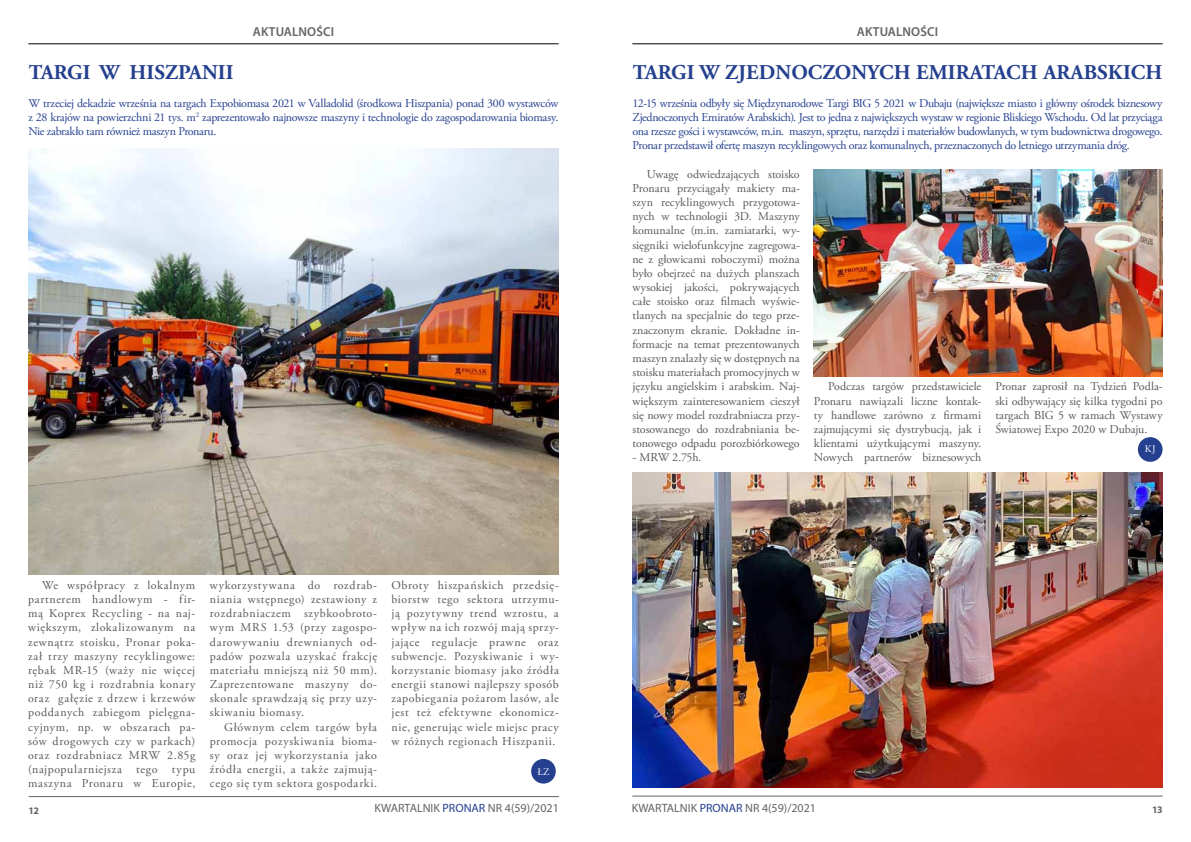
<style>
.page{position:relative;width:1191px;height:842px;background:#fff}
.page>*{position:absolute;margin:0;border:0;box-sizing:border-box;transform-origin:0 0}
.t1{font:700 21px "Adobe Garamond Pro";letter-spacing:.005em;color:#25408f}
.t2{font:600 13px "Myriad Pro";color:#636466}
.t3{font:12px/14.2px "Adobe Garamond Pro";letter-spacing:.04em;color:#58595b;text-align:justify}
.t4{font:12px/14.2px "Adobe Garamond Pro";letter-spacing:-.025em;color:#25408f;text-align:justify}
.t5{font:12px "Myriad Pro";color:#636466}
.t6{font:12px/14.2px "Adobe Garamond Pro";color:#58595b}
.t7{font:700 10px "Myriad Pro";color:#636466}
.t8{font:10px "Adobe Garamond Pro";color:#fff}
.s1{color:#25408f}
</style>
<div class="page">
<hr style="left:29px;top:796px;width:530px;height:1px;background:#636466">
<hr style="left:28px;top:43px;width:530px;height:1px;background:#000">
<hr style="left:632px;top:795px;width:530px;height:1px;background:#636466">
<hr style="left:632px;top:43px;width:530px;height:1px;background:#000">
<div style="left:531px;top:759px;width:25px;height:24px;background:#25408f;border-radius:50%"></div>
<img style="left:28px;top:149px;width:531px;height:426px">
<div style="left:1137px;top:437px;width:25px;height:25px;background:#25408f;border-radius:50%"></div>
<img style="left:632px;top:472px;width:530px;height:315px">
<img style="left:814px;top:169px;width:348px;height:207px">
<p class="t2" style="left:253px;top:23px;width:9px">AKTUALNO</p>
<p class="t2" style="left:316px;top:23px;width:13px">ŚCI</p>
<p class="t2" style="left:857px;top:23px;width:9px">AKTUALNO</p>
<p class="t2" style="left:920px;top:23px;width:13px">ŚCI</p>
<h1 class="t1" style="left:29px;top:60px;width:206px">TARGI W HISZPANII</h1>
<p class="t4" style="left:29px;top:96px;width:532px">W trzeciej dekadzie września na targach Expobiomasa 2021 w Valladolid (środkowa Hiszpania) ponad 300 wystawców z 28 krajów na powierzchni 21 tys. m<sup>2</sup> zaprezentowało najnowsze maszyny i technologie do zagospodarowania biomasy.<br>Nie zabrakło tam również maszyn Pronaru.</p>
<p class="t3" style="left:28px;top:578px;width:169px;text-indent:14px">We współpracy z lokalnym partnerem handlowym - fir&shy;mą Koprex Recycling - na naj&shy;większym, zlokalizowanym na zewnątrz stoisku, Pronar poka&shy;zał trzy maszyny recyklingowe: rębak MR-15 (waży nie więcej niż 750 kg i rozdrabnia konary oraz gałęzie z drzew i krzewów poddanych zabiegom pielęgna&shy;cyjnym, np. w obszarach pa&shy;sów drogowych czy w parkach) oraz rozdrabniacz MRW</p>
<p class="t3" style="left:28px;top:748px;width:169px;text-indent:139px">2.85g (najpopularniejsza tego typu maszyna Pronaru w Europie,</p>
<p class="t3" style="left:210px;top:578px;width:169px">wykorzystywana do rozdrab&shy;niania wstępnego) zestawiony z rozdrabniaczem szybkoobroto&shy;wym MRS</p>
<p class="t3" style="left:210px;top:621px;width:169px;text-indent:63px">1.53 (przy zagospo&shy;darowywaniu drewnianych od&shy;padów pozwala uzyskać frakcję materiału mniejszą niż 50 mm).<br>Zaprezentowane maszyny do&shy;skonale sprawdzają się przy uzy&shy;skiwaniu biomasy.</p>
<p class="t3" style="left:210px;top:720px;width:169px;text-indent:14px">Głównym celem targów była promocja pozyskiwania bioma&shy;sy oraz jej wykorzystania jako źródła energii, a także zajmują&shy;cego się tym sektora gospodarki.</p>
<p class="t3" style="left:391px;top:578px;width:169px">Obroty hiszpańskich przedsię&shy;biorstw tego sektora utrzymu&shy;ją pozytywny trend wzrostu, a wpływ na ich rozwój mają sprzy&shy;jające regulacje prawne oraz subwencje. Pozyskiwanie i wy&shy;korzystanie biomasy jako źródła energii stanowi najlepszy sposób zapobiegania pożarom lasów, ale jest też efektywne ekonomicz&shy;nie, generując wiele miejsc pracy w różnych regionach Hiszpanii.</p>
<p class="t8" style="left:537px;top:765px;width:13px">ŁZ</p>
<p class="t7" style="left:29px;top:804px;width:12px">12</p>
<p class="t5" style="left:374px;top:801px;width:186px">KWARTALNIK <span class="s1">PRONAR</span> NR 4(59)/2021</p>
<h1 class="t1" style="left:632px;top:60px;width:531px">TARGI W ZJEDNOCZONYCH EMIRATACH ARABSKICH</h1>
<p class="t4" style="left:632px;top:96px;width:227px">12-15 września odbyły się Międzynarodowe Targi BIG</p>
<p class="t4" style="left:632px;top:96px;width:531px;text-indent:242px">5 2021 w Dubaju (największe miasto i główny ośrodek biznesowy Zjednoczonych Emiratów Arabskich). Jest to jedna z największych wystaw w regionie Bliskiego Wschodu. Od lat przyciąga ona rzesze gości i wystawców, m.in. maszyn, sprzętu, narzędzi i materiałów budowlanych, w tym budownictwa drogowego.<br>Pronar przedstawił ofertę maszyn recyklingowych oraz komunalnych, przeznaczonych do letniego utrzymania dróg.</p>
<p class="t3" style="left:632px;top:167px;width:169px;text-indent:14px">Uwagę odwiedzających stoisko Pronaru przyciągały makiety ma&shy;szyn recyklingowych przygotowa&shy;nych w technologii 3D. Maszyny komunalne (m.in. zamiatarki, wy&shy;sięgniki wielofunkcyjne zagregowa&shy;ne z głowicami roboczymi) można było obejrzeć na dużych planszach wysokiej jakości, pokrywających całe stoisko oraz filmach wyświe&shy;tlanych na specjalnie do tego prze&shy;znaczonym ekranie. Dokładne in&shy;formacje na temat prezentowanych maszyn znalazły się w dostępnych na stoisku materiałach promocyjnych w języku angielskim i arabskim. Naj&shy;większym zainteresowaniem cieszył się nowy model rozdrabniacza przy&shy;stosowanego do rozdrabniania be&shy;tonowego odpadu porozbiórkowego</p>
<p class="t3" style="left:632px;top:451px;width:18px">- MRW</p>
<p class="t3" style="left:672px;top:451px;width:31px">2.75h.</p>
<p class="t3" style="left:814px;top:380px;width:169px;text-indent:14px">Podczas targów przedstawiciele Pronaru nawiązali liczne kontak&shy;ty handlowe zarówno z firmami zajmującymi się dystrybucją, jak i klientami użytkującymi maszyny.<br>Nowych partnerów biznesowych</p>
<p class="t3" style="left:995px;top:380px;width:169px">Pronar zaprosił na Tydzień Podla&shy;ski odbywający się kilka tygodni po targach BIG</p>
<p class="t6" style="left:995px;top:408px;width:169px;text-indent:63px">5 w ramach Wystawy<br>Światowej Expo 2020 w Dubaju.</p>
<p class="t8" style="left:1145px;top:443px;width:12px">KJ</p>
<p class="t5" style="left:632px;top:801px;width:186px">KWARTALNIK <span class="s1">PRONAR</span> NR 4(59)/2021</p>
<p class="t7" style="left:1152px;top:803px;width:12px">13</p>
</div>
